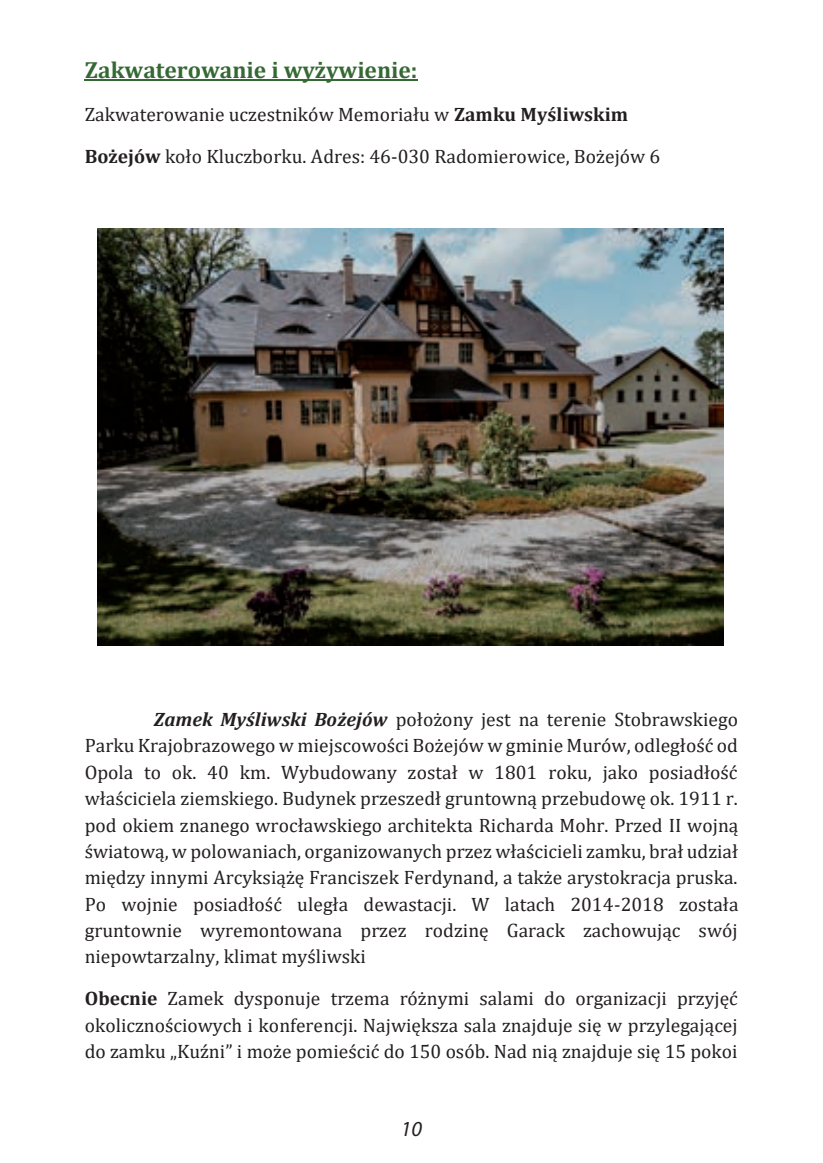
<style>
.page{position:relative;width:823px;height:1163px;background:#fff}
.page>*{position:absolute;margin:0;border:0;box-sizing:border-box;transform-origin:0 0}
.t1{font:700 23.4px "Cambria";color:#356933}
.t2{font:italic 21.4px "Myriad Pro";color:#231f20}
.t3{font:19.4px/26.4px "Cambria";color:#231f20;text-align:justify}
.s1{font-weight:700}
.s2{font-weight:700;font-style:italic}
</style>
<div class="page">
<hr style="left:85px;top:79px;width:332px;height:2px;background:#356933">
<img style="left:98px;top:228px;width:625px;height:418px">
<p class="t1" style="left:85px;top:53px;width:334px">Zakwaterowanie i wyżywienie:</p>
<p class="t3" style="left:85px;top:94px;width:576px;line-height:42px">Zakwaterowanie uczestników Memoriału w <span class="s1">Zamku Myśliwskim<br>Bożejów</span> koło Kluczborku. Adres: 46-030 Radomierowice, Bożejów 6</p>
<p class="t3" style="left:85px;top:706px;width:654px;text-indent:69px"><span class="s2">Zamek Myśliwski Bożejów</span> położony jest na terenie Stobrawskiego Parku Krajobrazowego w miejscowości Bożejów w gminie Murów, odległość od Opola to ok. 40 km. Wybudowany został w 1801 roku, jako posiadłość właściciela ziemskiego. Budynek przeszedł gruntowną przebudowę ok. 1911 r. pod okiem znanego wrocławskiego architekta Richarda Mohr. Przed II wojną światową, w polowaniach, organizowanych przez właścicieli zamku, brał udział między innymi Arcyksiążę Franciszek Ferdynand, a także arystokracja pruska.<br>Po wojnie posiadłość uległa dewastacji. W latach 2014-2018 została gruntownie wyremontowana przez rodzinę Garack zachowując swój niepowtarzalny, klimat myśliwski</p>
<p class="t3" style="left:85px;top:985px;width:654px"><span class="s1">Obecnie</span> Zamek dysponuje trzema różnymi salami do organizacji przyjęć okolicznościowych i konferencji. Największa sala znajduje się w przylegającej do zamku „Kuźni” i może pomieścić do 150 osób. Nad nią znajduje się 15 pokoi</p>
<p class="t2" style="left:400px;top:1115px;width:23px">10</p>
</div>
